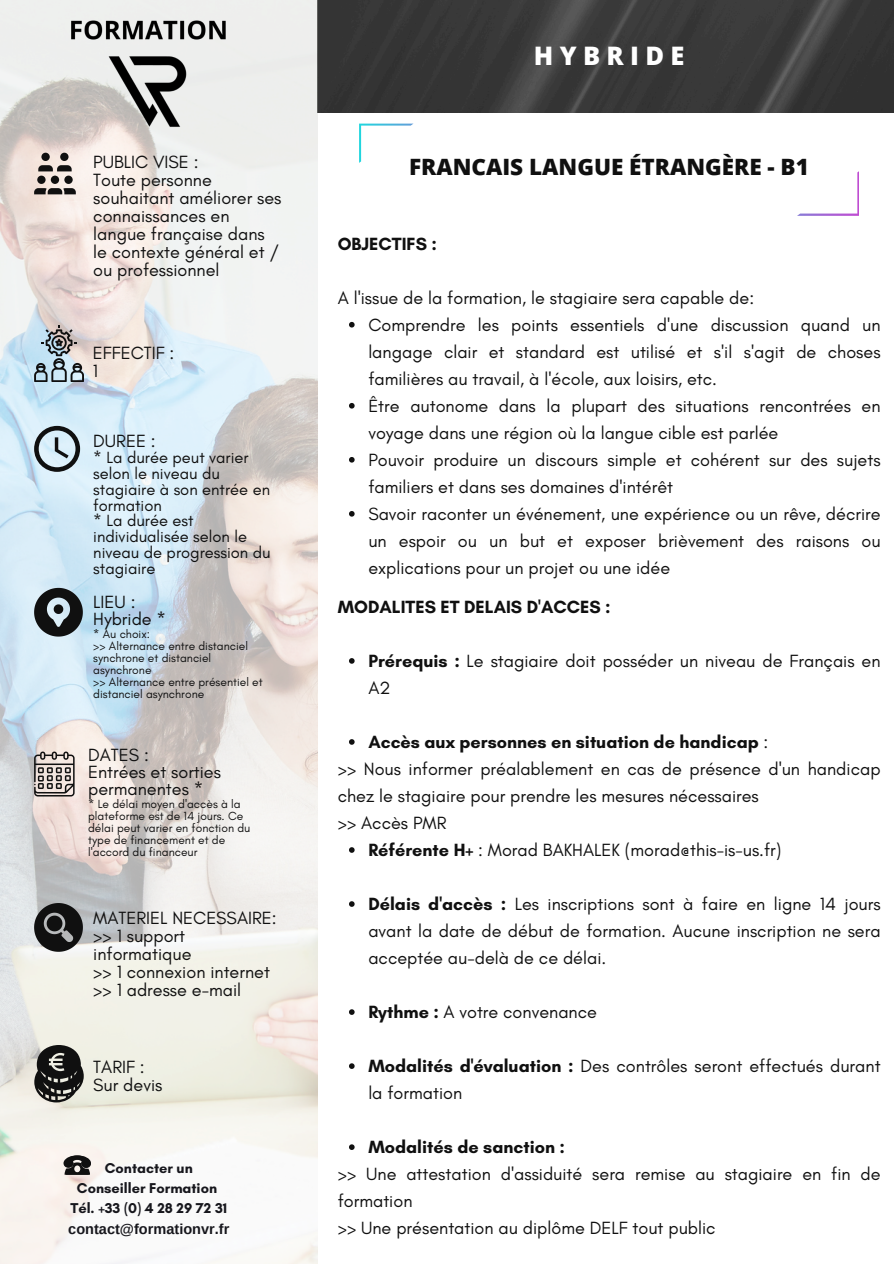
<style>
.page{position:relative;width:894px;height:1264px;background:#fff}
.page>*{position:absolute;margin:0;border:0;box-sizing:border-box;transform-origin:0 0}
.t1{font:800 25.5px "Open Sans";letter-spacing:.25em;color:#fff}
.t2{font:800 22.5px "Open Sans";color:#101010}
.t3{font:18px/27px "Glacial Indifference";color:#101010}
.t4{font:700 18px "Glacial Indifference";color:#101010}
.t5{font:16.5px/15.8px "Glacial Indifference";color:#101010}
.t6{font:700 14.55px/20px "Glacial Indifference";color:#17171d;text-align:center}
.t7{font:12px/12px "Glacial Indifference";color:#101010}
.s1{font-family:"Arimo"}
.s2{font-weight:700}
.s3{font-weight:400}
</style>
<div class="page">
<img style="left:318px;top:0;width:575px;height:112px">
<svg style="left:359px;top:124px;width:54px;height:39px"></svg>
<svg style="left:797px;top:172px;width:61px;height:44px"></svg>
<img style="left:0;top:0;width:318px;height:1263px">
<svg style="left:34px;top:588px;width:48px;height:48px;background:#575f63"></svg>
<svg style="left:34px;top:426px;width:46px;height:46px;background:#99a7ae"></svg>
<svg style="left:34px;top:903px;width:48px;height:48px;background:#484949"></svg>
<svg style="left:34px;top:1044px;width:50px;height:58px;background:#5a5a56"></svg>
<svg style="left:34px;top:751px;width:41px;height:45px;background:#9e9692"></svg>
<svg style="left:34px;top:153px;width:42px;height:41px"></svg>
<svg style="left:34px;top:324px;width:50px;height:58px;background:#a0aab0"></svg>
<svg style="left:63px;top:1155px;width:28px;height:19px"></svg>
<img style="left:46px;top:0;width:205px;height:173px">
<svg style="left:349px;top:322px;width:5px;height:5px"></svg>
<svg style="left:349px;top:403px;width:5px;height:5px"></svg>
<svg style="left:349px;top:457px;width:5px;height:5px"></svg>
<svg style="left:349px;top:511px;width:5px;height:5px"></svg>
<svg style="left:349px;top:658px;width:5px;height:5px"></svg>
<svg style="left:349px;top:739px;width:5px;height:5px"></svg>
<svg style="left:349px;top:847px;width:5px;height:5px"></svg>
<svg style="left:349px;top:901px;width:5px;height:5px"></svg>
<svg style="left:349px;top:1009px;width:5px;height:5px"></svg>
<svg style="left:349px;top:1063px;width:5px;height:5px"></svg>
<svg style="left:349px;top:1144px;width:5px;height:5px"></svg>
<p class="t3" style="left:93px;top:152px;width:189px;line-height:18px">PUBLIC VISE :<br>Toute personne souhaitant améliorer ses connaissances en langue française dans le contexte général et / ou professionnel</p>
<p class="t3" style="left:93px;top:343px;width:83px;line-height:18px">EFFECTIF :<br>1</p>
<p class="t3" style="left:93px;top:427px;width:64px">DUREE :</p>
<p class="t5" style="left:93px;top:450px;width:179px">* La durée peut varier selon le niveau du stagiaire à son entrée en formation<br>* La durée est individualisée selon le niveau de progression du stagiaire</p>
<p class="t3" style="left:93px;top:588px;width:44px">LIEU :</p>
<p class="t3" style="left:93px;top:605px;width:74px">Hybride *</p>
<h5 class="t7" style="left:93px;top:628px;width:58px">* Au choix:</h5>
<p class="t7" style="left:93px;top:640px;width:156px">&gt;&gt; Alternance entre distanciel synchrone et distanciel asynchrone</p>
<h4 class="t7" style="left:93px;top:676px;width:171px">&gt;&gt; Alternance entre présentiel et distanciel asynchrone</h4>
<p class="t3" style="left:88px;top:741px;width:62px">DATES :</p>
<p class="t3" style="left:88px;top:763px;width:134px;line-height:17px">Entrées et sorties permanentes *</p>
<p class="t7" style="left:88px;top:797px;width:164px">* Le délai moyen d'accès à la plateforme est de 14 jours. Ce délai peut varier en fonction du type de financement et de l'accord du financeur</p>
<h5 class="t3" style="left:93px;top:908px;width:185px;line-height:18px">MATERIEL NECESSAIRE: &gt;&gt; 1 support informatique<br>&gt;&gt; 1 connexion internet &gt;&gt; 1 adresse e-mail</h5>
<p class="t3" style="left:93px;top:1057px;width:71px;line-height:18px">TARIF :<br>Sur devis</p>
<p class="t6" style="left:68px;top:1158px;width:162px">Contacter un<br>Conseiller Formation<br>Tél. +33 (0) 4 28 29 72 31 <span class="s1">contact@formationvr.fr</span></p>
<p class="t1" style="left:533px;top:38px;width:152px">HYBRIDE</p>
<p class="t2" style="left:409px;top:151px;width:401px">FRANCAIS LANGUE ÉTRANGÈRE - B1</p>
<p class="t4" style="left:337px;top:233px;width:101px">OBJECTIFS :</p>
<p class="t3" style="left:337px;top:284px;width:418px">A l'issue de la formation, le stagiaire sera capable de:</p>
<h5 class="t3" style="left:368px;top:311px;width:513px;text-align:justify">Comprendre les points essentiels d'une discussion quand un langage clair et standard est utilisé et s'il s'agit de choses familières au travail, à l'école, aux loisirs, etc.</h5>
<p class="t3" style="left:368px;top:392px;width:513px">Être autonome dans la plupart des situations rencontrées en voyage dans une région où la langue cible est parlée</p>
<h5 class="t3" style="left:368px;top:446px;width:513px">Pouvoir produire un discours simple et cohérent sur des sujets familiers et dans ses domaines d'intérêt</h5>
<p class="t3" style="left:368px;top:500px;width:513px;text-align:justify">Savoir raconter un événement, une expérience ou un rêve, décrire un espoir ou un but et exposer brièvement des raisons ou explications pour un projet ou une idée</p>
<h6 class="t4" style="left:337px;top:596px;width:274px">MODALITES ET DELAIS D'ACCES :</h6>
<p class="t3" style="left:368px;top:647px;width:513px"><span class="s2">Prérequis :</span> Le stagiaire doit posséder un niveau de Français en<br>A2</p>
<p class="t4" style="left:368px;top:731px;width:401px">Accès aux personnes en situation de handicap <span class="s3">:</span></p>
<h1 class="t3" style="left:337px;top:755px;width:544px">&gt;&gt; Nous informer préalablement en cas de présence d'un handicap chez le stagiaire pour prendre les mesures nécessaires<br>&gt;&gt; Accès PMR</h1>
<p class="t3" style="left:368px;top:836px;width:414px"><span class="s2">Référente H+</span> : Morad BAKHALEK (morad@this-is-us.fr)</p>
<p class="t3" style="left:368px;top:890px;width:513px;text-align:justify"><span class="s2">Délais d'accès :</span> Les inscriptions sont à faire en ligne 14 jours avant la date de début de formation. Aucune inscription ne sera acceptée au-delà de ce délai.</p>
<h2 class="t3" style="left:368px;top:998px;width:230px"><span class="s2">Rythme :</span> A votre convenance</h2>
<h3 class="t3" style="left:368px;top:1052px;width:513px"><span class="s2">Modalités d'évaluation :</span> Des contrôles seront effectués durant la formation</h3>
<h5 class="t4" style="left:368px;top:1136px;width:198px">Modalités de sanction :</h5>
<p class="t3" style="left:337px;top:1160px;width:544px">&gt;&gt; Une attestation d'assiduité sera remise au stagiaire en fin de formation<br>&gt;&gt; Une présentation au diplôme DELF tout public</p>
</div>
